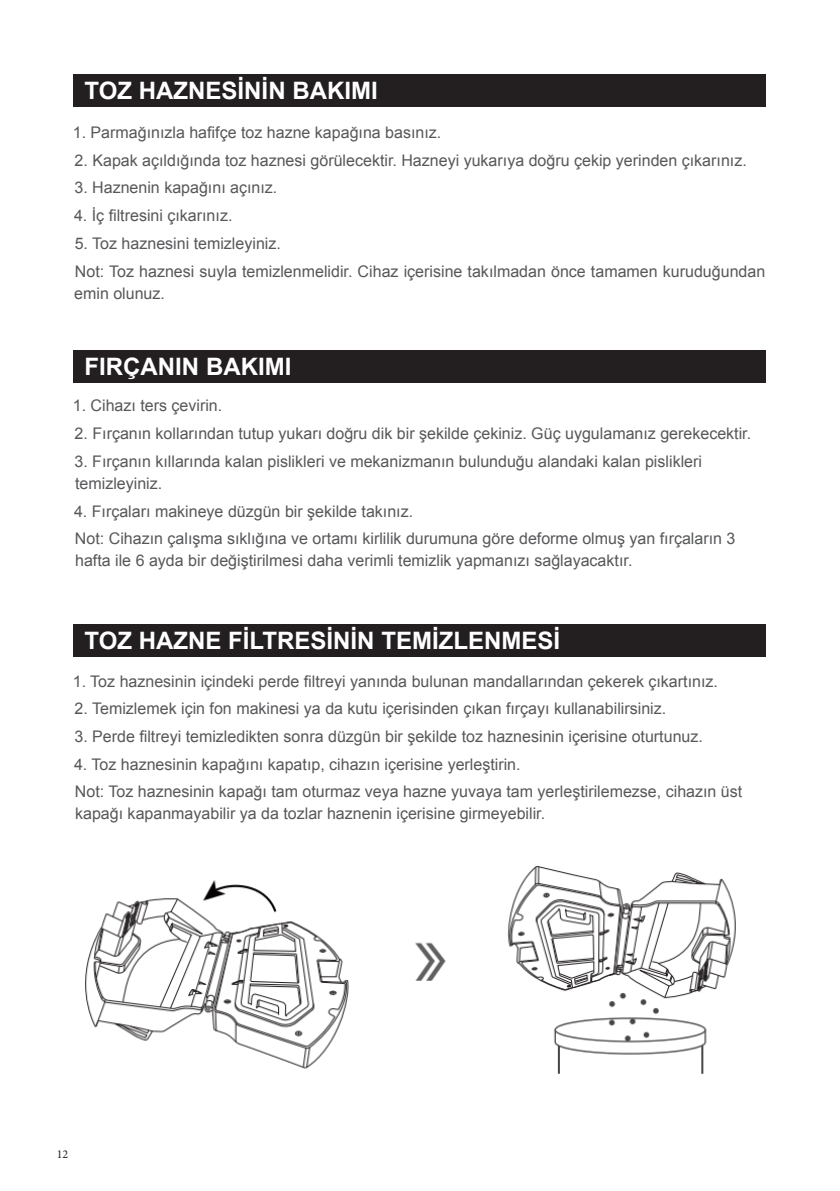
<style>
.page{position:relative;width:840px;height:1191px;background:#fff}
.page>*{position:absolute;margin:0;border:0;box-sizing:border-box;transform-origin:0 0}
.t1{font:700 24px "Arial";color:#fff}
.t2{font:16px/22px "Arial";color:#57585a}
.t3{font:12px "Minion Pro";color:#231f20}
</style>
<div class="page">
<div style="left:74px;top:74px;width:691px;height:33px;background:#231f20"></div>
<div style="left:74px;top:350px;width:691px;height:33px;background:#231f20"></div>
<div style="left:74px;top:624px;width:691px;height:33px;background:#231f20"></div>
<img style="left:85px;top:866px;width:651px;height:208px">
<p class="t1" style="left:84px;top:74px;width:294px">TOZ HAZNESİNİN BAKIMI</p>
<p class="t2" style="left:73px;top:122px;width:370px">1. Parmağınızla hafifçe toz hazne kapağına basınız.</p>
<p class="t2" style="left:75px;top:149px;width:673px">2. Kapak açıldığında toz haznesi görülecektir. Hazneyi yukarıya doğru çekip yerinden çıkarınız.</p>
<p class="t2" style="left:74px;top:177px;width:204px">3. Haznenin kapağını açınız.</p>
<p class="t2" style="left:74px;top:205px;width:160px">4. İç filtresini çıkarınız.</p>
<p class="t2" style="left:75px;top:232px;width:207px">5. Toz haznesini temizleyiniz.</p>
<p class="t2" style="left:74px;top:260px;width:692px">Not: Toz haznesi suyla temizlenmelidir. Cihaz içerisine takılmadan önce tamamen kuruduğundan emin olunuz.</p>
<p class="t1" style="left:84px;top:350px;width:208px">FIRÇANIN BAKIMI</p>
<p class="t2" style="left:73px;top:395px;width:151px">1. Cihazı ters çevirin.</p>
<p class="t2" style="left:75px;top:423px;width:677px">2. Fırçanın kollarından tutup yukarı doğru dik bir şekilde çekiniz. Güç uygulamanız gerekecektir.</p>
<p class="t2" style="left:74px;top:450px;width:628px">3. Fırçanın kıllarında kalan pislikleri ve mekanizmanın bulunduğu alandaki kalan pislikleri temizleyiniz.</p>
<p class="t2" style="left:74px;top:500px;width:340px">4. Fırçaları makineye düzgün bir şekilde takınız.</p>
<p class="t2" style="left:75px;top:528px;width:661px">Not: Cihazın çalışma sıklığına ve ortamı kirlilik durumuna göre deforme olmuş yan fırçaların 3 hafta ile 6 ayda bir değiştirilmesi daha verimli temizlik yapmanızı sağlayacaktır.</p>
<p class="t1" style="left:84px;top:624px;width:477px">TOZ HAZNE FİLTRESİNİN TEMİZLENMESİ</p>
<p class="t2" style="left:73px;top:670px;width:646px">1. Toz haznesinin içindeki perde filtreyi yanında bulunan mandallarından çekerek çıkartınız.</p>
<p class="t2" style="left:75px;top:698px;width:593px">2. Temizlemek için fon makinesi ya da kutu içerisinden çıkan fırçayı kullanabilirsiniz.</p>
<p class="t2" style="left:74px;top:725px;width:629px">3. Perde filtreyi temizledikten sonra düzgün bir şekilde toz haznesinin içerisine oturtunuz.</p>
<p class="t2" style="left:74px;top:753px;width:448px">4. Toz haznesinin kapağını kapatıp, cihazın içerisine yerleştirin.</p>
<p class="t2" style="left:75px;top:781px;width:668px">Not: Toz haznesinin kapağı tam oturmaz veya hazne yuvaya tam yerleştirilemezse, cihazın üst kapağı kapanmayabilir ya da tozlar haznenin içerisine girmeyebilir.</p>
<p class="t3" style="left:57px;top:1145px;width:13px">12</p>
</div>
